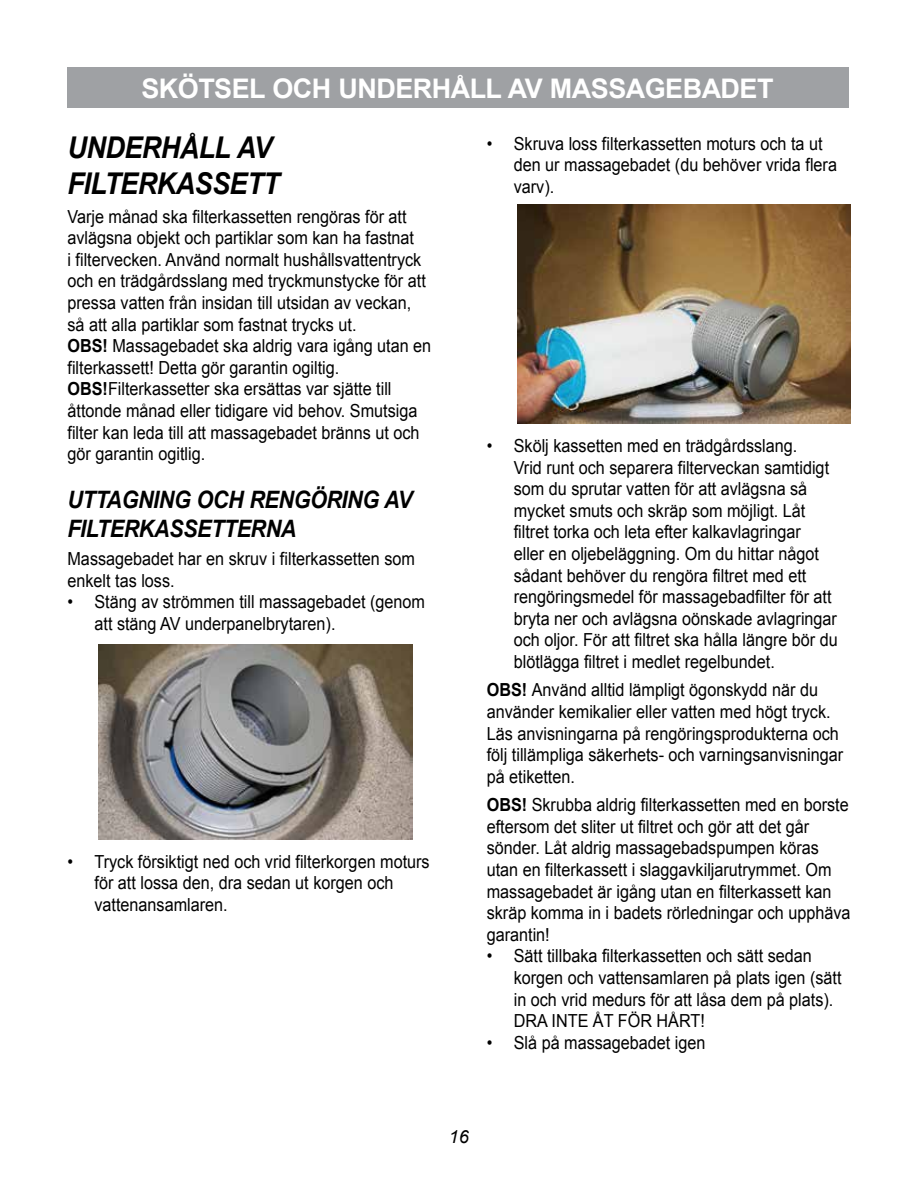
<style>
.page{position:relative;width:918px;height:1188px;background:#fff}
.page>*{position:absolute;margin:0;border:0;box-sizing:border-box;transform-origin:0 0}
.t1{font:italic 700 30px/36px "Arial";letter-spacing:-.02em;color:#000;scale:.9 1}
.t2{font:700 27px "Arial";letter-spacing:-.02em;color:#fff}
.t3{font:italic 700 24px/28.8px "Arial";letter-spacing:-.02em;color:#000;scale:.9 1}
.t4{font:18px/21.6px "Arial";color:#000;scale:.9 1}
.t5{font:italic 18px "Arial";color:#000}
.s1{font-weight:700}
</style>
<div class="page">
<div style="left:68px;top:68px;width:781px;height:40px;background:#9fa1a4"></div>
<img style="left:99px;top:644px;width:314px;height:196px">
<img style="left:518px;top:205px;width:332px;height:218px">
<h2 class="t2" style="left:141px;top:70px;width:634px">SKÖTSEL OCH UNDERHÅLL AV MASSAGEBADET</h2>
<h1 class="t1" style="left:68px;top:131px;width:237px">UNDERHÅLL AV<br>FILTERKASSETT</h1>
<p class="t4" style="left:68px;top:206px;width:406px">Varje månad ska filterkassetten rengöras för att avlägsna objekt och partiklar som kan ha fastnat<br>i filtervecken. Använd normalt hushållsvattentryck och en trädgårdsslang med tryckmunstycke för att pressa vatten från insidan till utsidan av veckan, så att alla partiklar som fastnat trycks ut.<br><span class="s1">OBS!</span> Massagebadet ska aldrig vara igång utan en filterkassett! Detta gör garantin ogiltig.<br><span class="s1">OBS!</span>Filterkassetter ska ersättas var sjätte till åttonde månad eller tidigare vid behov. Smutsiga filter kan leda till att massagebadet bränns ut och gör garantin ogitlig.</p>
<h3 class="t3" style="left:68px;top:486px;width:384px">UTTAGNING OCH RENGÖRING AV<br>FILTERKASSETTERNA</h3>
<p class="t4" style="left:68px;top:548px;width:388px">Massagebadet har en skruv i filterkassetten som enkelt tas loss.</p>
<p class="t4" style="left:95px;top:591px;width:369px;text-indent:-27px">• Stäng av strömmen till massagebadet (genom att stäng AV underpanelbrytaren).</p>
<p class="t4" style="left:514px;top:133px;width:361px;text-indent:-27px">• Skruva loss filterkassetten moturs och ta ut den ur massagebadet (du behöver vrida flera varv).</p>
<p class="t4" style="left:514px;top:435px;width:362px;text-indent:-27px">• Skölj kassetten med en trädgårdsslang.<br>Vrid runt och separera filterveckan samtidigt som du sprutar vatten för att avlägsna så mycket smuts och skräp som möjligt. Låt filtret torka och leta efter kalkavlagringar<br>eller en oljebeläggning. Om du hittar något sådant behöver du rengöra filtret med ett rengöringsmedel för massagebadfilter för att bryta ner och avlägsna oönskade avlagringar och oljor. För att filtret ska hålla längre bör du blötlägga filtret i medlet regelbundet.</p>
<p class="t4" style="left:487px;top:679px;width:398px"><span class="s1">OBS!</span> Använd alltid lämpligt ögonskydd när du använder kemikalier eller vatten med högt tryck.<br>Läs anvisningarna på rengöringsprodukterna och följ tillämpliga säkerhets- och varningsanvisningar på etiketten.</p>
<p class="t4" style="left:487px;top:794px;width:406px"><span class="s1">OBS!</span> Skrubba aldrig filterkassetten med en borste eftersom det sliter ut filtret och gör att det går sönder. Låt aldrig massagebadspumpen köras utan en filterkassett i slaggavkiljarutrymmet. Om massagebadet är igång utan en filterkassett kan skräp komma in i badets rörledningar och upphäva garantin!</p>
<p class="t4" style="left:514px;top:945px;width:366px;text-indent:-27px">• Sätt tillbaka filterkassetten och sätt sedan korgen och vattensamlaren på plats igen (sätt in och vrid medurs för att låsa dem på plats).<br>DRA INTE ÅT FÖR HÅRT!</p>
<p class="t4" style="left:487px;top:1032px;width:245px">• Slå på massagebadet igen</p>
<p class="t4" style="left:95px;top:851px;width:374px;text-indent:-27px">• Tryck försiktigt ned och vrid filterkorgen moturs för att lossa den, dra sedan ut korgen och vattenansamlaren.</p>
<p class="t5" style="left:449px;top:1125px;width:22px">16</p>
</div>
